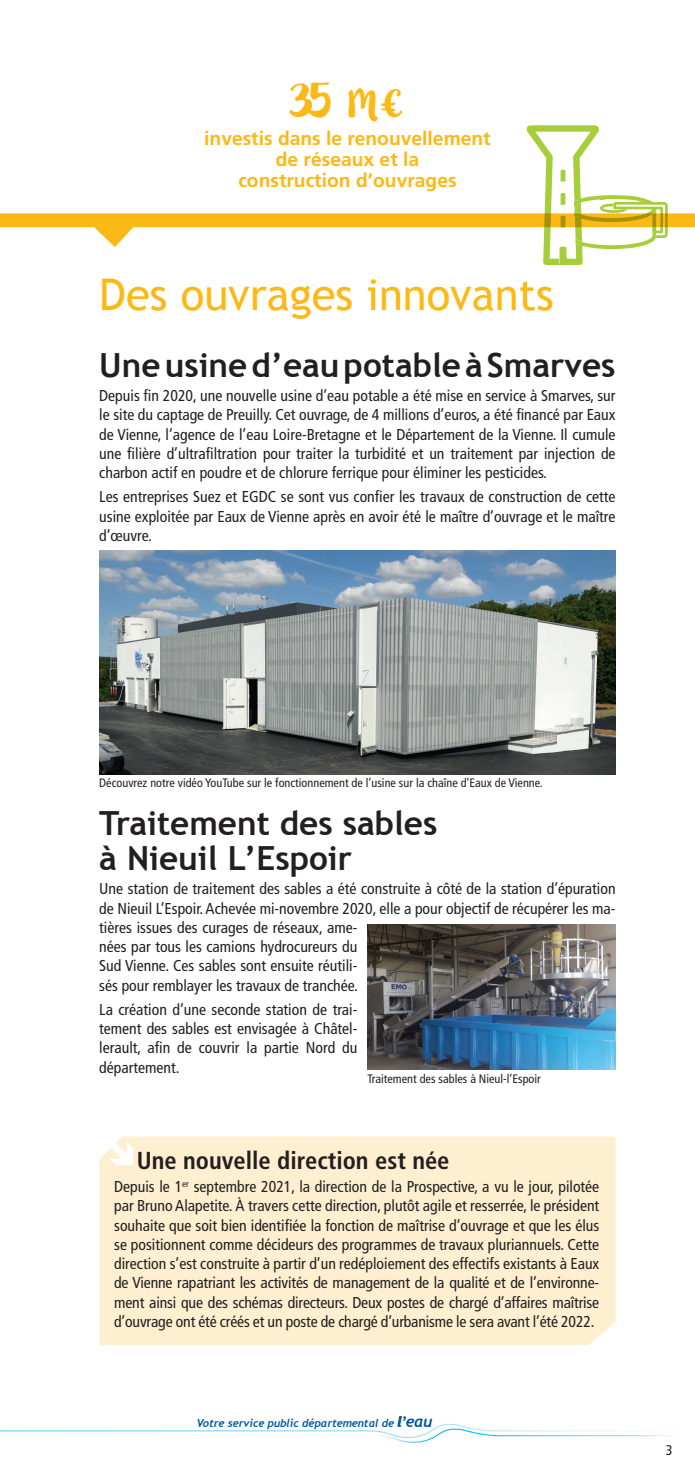
<style>
.page{position:relative;width:695px;height:1474px;background:#fff}
.page>*{position:absolute;margin:0;border:0;box-sizing:border-box;transform-origin:0 0}
.t1{font:43.75px "Trebuchet MS";color:#fcb814}
.t2{font:43.75px "Lilly Belle";color:#fcb814}
.t3{font:700 33.25px/35px "Trebuchet MS";color:#231f20}
.t4{font:700 condensed 24.5px "Frutiger";color:#231f20}
.t5{font:700 19.25px/21px "Frutiger";color:#fcb814;text-align:center}
.t6{font:condensed 15.75px/19.2px "Frutiger";color:#231f20;text-align:justify}
.t7{font:condensed 14px "Frutiger";color:#231f20}
.t8{font:condensed 12.25px "Frutiger";color:#231f20}
.t9{font:italic 700 11.03px "Trebuchet";letter-spacing:-.01em;color:#01589c}
.s1{font-size:35px}
.s2{font-size:13.47px}
.s3{font-size:15.92px}
</style>
<div class="page">
<svg style="left:0;top:1416px;width:672px;height:27px"></svg>
<img style="left:99px;top:551px;width:516px;height:223px">
<div style="left:99px;top:1136px;width:516px;height:208px;background:#feefd0"></div>
<svg style="left:110px;top:1141px;width:23px;height:24px"></svg>
<img style="left:367px;top:924px;width:248px;height:145px">
<svg style="left:0;top:125px;width:694px;height:140px"></svg>
<h1 class="t2" style="left:290px;top:70px;width:116px">35 <span class="s1">M€</span></h1>
<p class="t5" style="left:204px;top:128px;width:288px">investis dans le renouvellement de réseaux et la<br>construction d’ouvrages</p>
<h1 class="t1" style="left:99px;top:269px;width:456px">Des ouvrages innovants</h1>
<h2 class="t3" style="left:99px;top:347px;width:517px">Une usine d’eau potable à Smarves</h2>
<p class="t6" style="left:99px;top:386px;width:517px">Depuis fin 2020, une nouvelle usine d’eau potable a été mise en service à Smarves, sur le site du captage de Preuilly. Cet ouvrage, de 4 millions d’euros, a été financé par Eaux de Vienne, l’agence de l’eau Loire-Bretagne et le Département de la Vienne. Il cumule une filière d’ultrafiltration pour traiter la turbidité et un traitement par injection de charbon actif en poudre et de chlorure ferrique pour éliminer les pesticides.</p>
<p class="t6" style="left:99px;top:487px;width:517px">Les entreprises Suez et EGDC se sont vus confier les travaux de construction de cette usine exploitée par Eaux de Vienne après en avoir été le maître d’ouvrage et le maître d’œuvre.</p>
<p class="t8" style="left:99px;top:775px;width:445px">Découvrez notre vidéo YouTube sur le fonctionnement de l’usine sur la chaîne d’Eaux de Vienne.</p>
<h2 class="t3" style="left:99px;top:805px;width:339px">Traitement des sables à Nieuil L’Espoir</h2>
<p class="t6" style="left:99px;top:879px;width:517px;text-align:left">Une station de traitement des sables a été construite à côté de la station d’épuration de Nieuil L’Espoir. Achevée mi-novembre 2020, elle a pour objectif de récupérer les ma&shy;tières issues des curages de réseaux, ame-<br>nées par tous les camions hydrocureurs du<br>Sud Vienne. Ces sables sont ensuite réutili-<br>sés pour remblayer les travaux de tranchée.</p>
<p class="t6" style="left:99px;top:999px;width:259px">La création d’une seconde station de trai&shy;tement des sables est envisagée à Châtel&shy;lerault, afin de couvrir la partie Nord du département.</p>
<p class="t8" style="left:367px;top:1071px;width:175px">Traitement des sables à Nieul-l’Espoir</p>
<h3 class="t4" style="left:137px;top:1146px;width:314px">Une nouvelle direction est née</h3>
<p class="t6" style="left:114px;top:1177px;width:486px">Depuis le 1<sup>er</sup> septembre 2021, la direction de la Prospective, a vu le jour, pilotée par Bruno Alapetite. À travers cette direction, plutôt agile et resserrée, le président souhaite que soit bien identifiée la fonction de maîtrise d’ouvrage et que les élus se positionnent comme décideurs des programmes de travaux pluriannuels. Cette direction s’est construite à partir d’un redéploiement des effectifs existants à Eaux de Vienne rapatriant les activités de management de la qualité et de l’environne&shy;ment ainsi que des schémas directeurs. Deux postes de chargé d’affaires maîtrise d’ouvrage ont été créés et un poste de chargé d’urbanisme le sera avant l’été 2022.</p>
<p class="t9" style="left:196px;top:1415px;width:237px">Votre service public départemental de <span class="s2">l</span><span class="s3">’eau</span></p>
<p class="t7" style="left:665px;top:1441px;width:8px">3</p>
</div>
